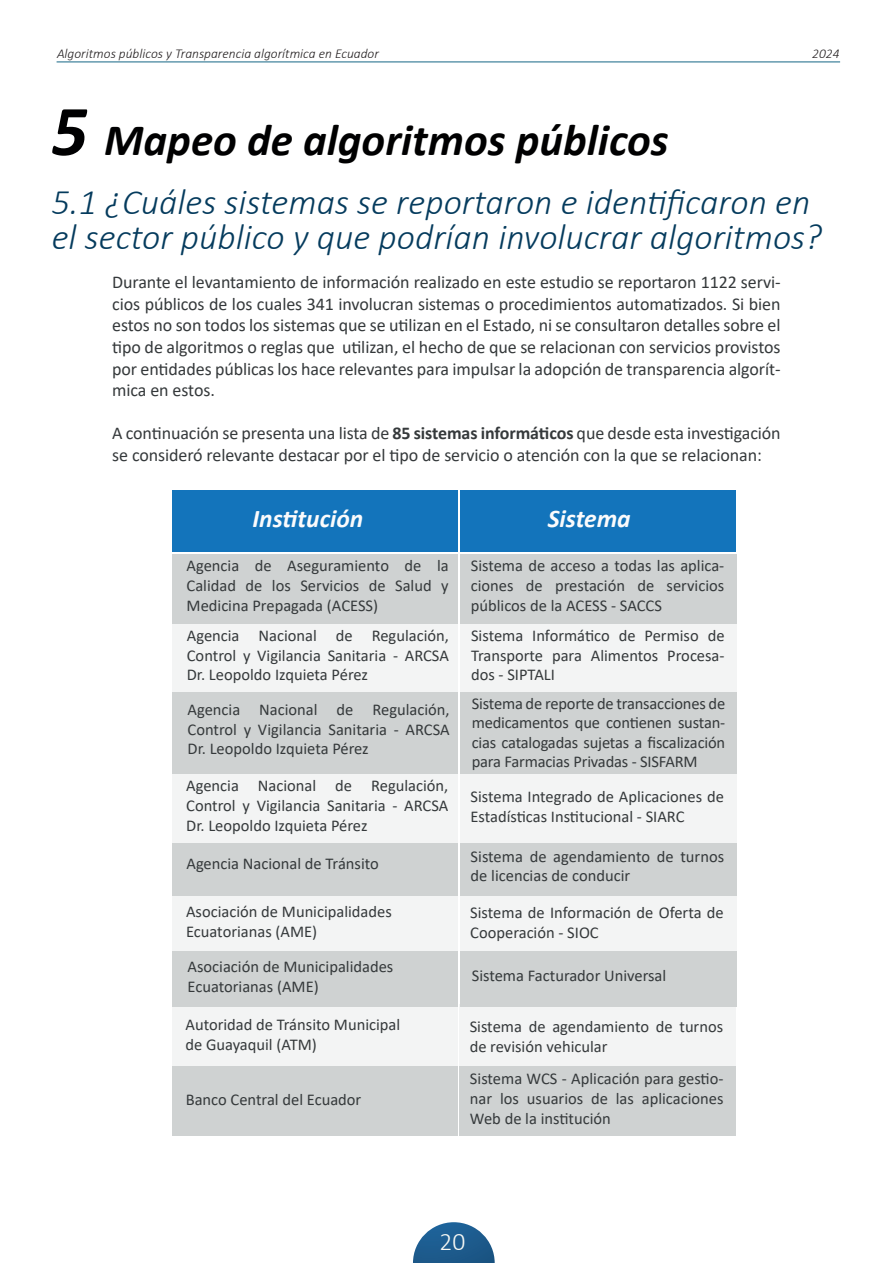
<style>
.page{position:relative;width:893px;height:1263px;background:#fff}
.page>*{position:absolute;margin:0;border:0;box-sizing:border-box;transform-origin:0 0}
.t1{font:italic 700 45px "Calibri";color:#000001}
.t2{font:italic 300 36px/34.5px "Calibri";color:#053b5d}
.t3{font:italic 700 25.5px "Calibri";color:#fbfbfc}
.t4{font:300 25.5px "Calibri";color:#f6f8f4}
.t5{font:18px/21.6px "Calibri";letter-spacing:-.005em;color:#35393b;text-align:justify}
.t6{font:16.5px/19.8px "Calibri";color:#35393b;text-align:justify}
.t7{font:italic 300 13.5px "Calibri";color:#231f20}
.s1{font-size:72px}
.s2{font-weight:700}
</style>
<div class="page">
<hr style="left:57px;top:62px;width:783px;height:1px;background:#156686">
<svg style="left:413px;top:1222px;width:82px;height:41px"></svg>
<div style="left:460px;top:554px;width:277px;height:69px;background:#cfd2d2"></div>
<div style="left:460px;top:623px;width:277px;height:69px;background:#f3f4f4"></div>
<div style="left:460px;top:692px;width:277px;height:82px;background:#cfd2d2"></div>
<div style="left:460px;top:774px;width:277px;height:69px;background:#f3f4f4"></div>
<div style="left:460px;top:843px;width:277px;height:52px;background:#cfd2d2"></div>
<div style="left:460px;top:894px;width:277px;height:57px;background:#f3f4f4"></div>
<div style="left:460px;top:951px;width:277px;height:56px;background:#cfd2d2"></div>
<div style="left:172px;top:554px;width:286px;height:69px;background:#cfd2d2"></div>
<div style="left:172px;top:623px;width:286px;height:69px;background:#f3f4f4"></div>
<div style="left:172px;top:692px;width:286px;height:82px;background:#cfd2d2"></div>
<div style="left:172px;top:774px;width:286px;height:69px;background:#f3f4f4"></div>
<div style="left:172px;top:843px;width:286px;height:52px;background:#cfd2d2"></div>
<div style="left:172px;top:894px;width:286px;height:57px;background:#f3f4f4"></div>
<div style="left:172px;top:951px;width:286px;height:56px;background:#cfd2d2"></div>
<div style="left:172px;top:490px;width:286px;height:62px;background:#1374bb"></div>
<div style="left:461px;top:490px;width:275px;height:62px;background:#1374bb"></div>
<div style="left:460px;top:1004px;width:276px;height:62px;background:#f3f4f4"></div>
<div style="left:172px;top:1004px;width:286px;height:62px;background:#f3f4f4"></div>
<div style="left:459px;top:1066px;width:277px;height:69px;background:#cfd2d2"></div>
<div style="left:172px;top:1066px;width:285px;height:69px;background:#cfd2d2"></div>
<p class="t7" style="left:57px;top:45px;width:323px">Algoritmos públicos y Transparencia algorítmica en Ecuador</p>
<p class="t7" style="left:812px;top:45px;width:29px">2024</p>
<h1 class="t1" style="left:51px;top:108px;width:619px"><span class="s1">5</span> Mapeo de algoritmos públicos</h1>
<h2 class="t2" style="left:52px;top:185px;width:772px">5.1 ¿Cuáles sistemas se reportaron e identificaron en el sector público y que podrían involucrar algoritmos?</h2>
<p class="t5" style="left:112px;top:271px;width:670px">Durante el levantamiento de información realizado en este estudio se reportaron 1122 servi&shy;cios públicos de los cuales 341 involucran sistemas o procedimientos automatizados. Si bien estos no son todos los sistemas que se utilizan en el Estado, ni se consultaron detalles sobre el tipo de algoritmos o reglas que utilizan, el hecho de que se relacionan con servicios provistos por entidades públicas los hace relevantes para impulsar la adopción de transparencia algorít&shy;mica en estos.</p>
<p class="t5" style="left:112px;top:422px;width:670px">A continuación se presenta una lista de <span class="s2">85 sistemas informáticos</span> que desde esta investigación se consideró relevante destacar por el tipo de servicio o atención con la que se relacionan:</p>
<h3 class="t3" style="left:252px;top:500px;width:112px">Institución</h3>
<h3 class="t3" style="left:548px;top:500px;width:84px">Sistema</h3>
<p class="t6" style="left:187px;top:556px;width:264px">Agencia de Aseguramiento de la Calidad de los Servicios de Salud y Medicina Prepagada (ACESS)</p>
<p class="t6" style="left:471px;top:556px;width:255px">Sistema de acceso a todas las aplica&shy;ciones de prestación de servicios públicos de la ACESS - SACCS</p>
<p class="t6" style="left:187px;top:625px;width:264px">Agencia Nacional de Regulación, Control y Vigilancia Sanitaria - ARCSA Dr. Leopoldo Izquieta Pérez</p>
<p class="t6" style="left:471px;top:625px;width:255px">Sistema Informático de Permiso de Transporte para Alimentos Procesa&shy;dos - SIPTALI</p>
<p class="t6" style="left:188px;top:699px;width:264px">Agencia Nacional de Regulación, Control y Vigilancia Sanitaria - ARCSA Dr. Leopoldo Izquieta Pérez</p>
<p class="t6" style="left:472px;top:693px;width:255px">Sistema de reporte de transacciones de medicamentos que contienen sustan&shy;cias catalogadas sujetas a fiscalización para Farmacias Privadas - SISFARM</p>
<p class="t6" style="left:186px;top:775px;width:264px">Agencia Nacional de Regulación, Control y Vigilancia Sanitaria - ARCSA Dr. Leopoldo Izquieta Pérez</p>
<p class="t6" style="left:470px;top:786px;width:255px">Sistema Integrado de Aplicaciones de<br>Estadísticas Institucional - SIARC</p>
<p class="t6" style="left:186px;top:853px;width:194px">Agencia Nacional de Tránsito</p>
<p class="t6" style="left:471px;top:846px;width:255px">Sistema de agendamiento de turnos de licencias de conducir</p>
<p class="t6" style="left:186px;top:901px;width:207px">Asociación de Municipalidades<br>Ecuatorianas (AME)</p>
<p class="t6" style="left:470px;top:902px;width:255px">Sistema de Información de Oferta de<br>Cooperación - SIOC</p>
<p class="t6" style="left:188px;top:956px;width:207px">Asociación de Municipalidades<br>Ecuatorianas (AME)</p>
<p class="t6" style="left:472px;top:966px;width:196px">Sistema Facturador Universal</p>
<p class="t6" style="left:185px;top:1014px;width:216px">Autoridad de Tránsito Municipal de Guayaquil (ATM)</p>
<p class="t6" style="left:470px;top:1016px;width:255px">Sistema de agendamiento de turnos de revisión vehicular</p>
<p class="t6" style="left:186px;top:1089px;width:177px">Banco Central del Ecuador</p>
<p class="t6" style="left:470px;top:1069px;width:255px">Sistema WCS - Aplicación para gestio&shy;nar los usuarios de las aplicaciones Web de la institución</p>
<h3 class="t4" style="left:440px;top:1225px;width:27px">20</h3>
</div>
